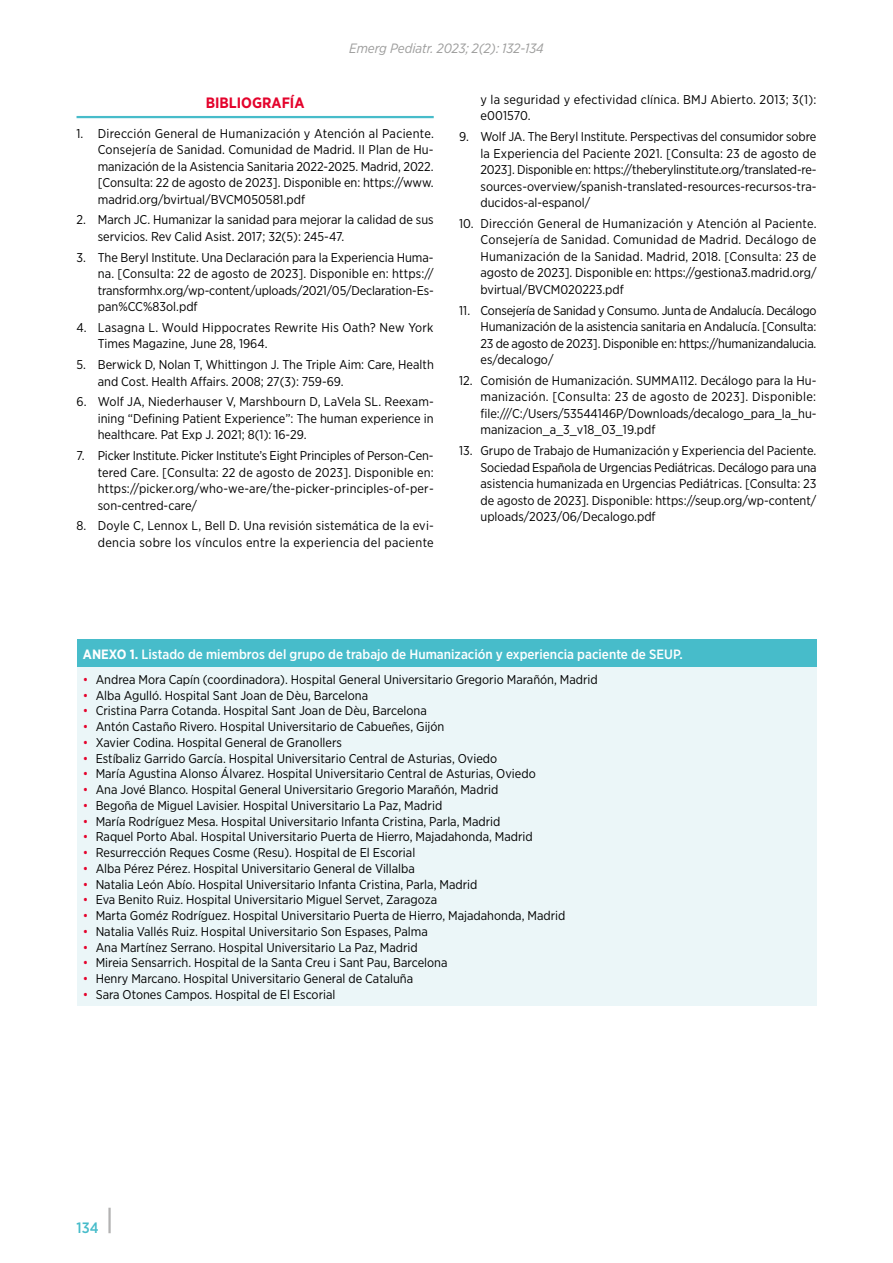
<style>
.page{position:relative;width:893px;height:1263px;background:#fff}
.page>*{position:absolute;margin:0;border:0;box-sizing:border-box;transform-origin:0 0}
.t1{font:700 15px "Gotham Narrow";color:#e4032c}
.t2{font:500 15px "Gotham Narrow";color:#47bcca}
.t3{font:500 13.5px "Gotham Narrow";color:#fff}
.t4{font:italic 13.5px "Gotham Narrow";color:#9d9d9c}
.t5{font:12.75px/16.5px "Gotham Narrow";color:#000;text-align:justify}
.t6{font:12.75px/16.5px "Gotham Narrow";letter-spacing:.02em;color:#000}
.s1{font-weight:700}
.s2{color:#e4032c}
</style>
<div class="page">
<hr style="left:108px;top:1208px;width:3px;height:25px;background:#b3b2b2">
<hr style="left:77px;top:116px;width:357px;height:2px;background:#47bcca">
<div style="left:77px;top:639px;width:739px;height:28px;background:#47bcca"></div>
<div style="left:77px;top:667px;width:739px;height:338px;background:#ebf6f8"></div>
<p class="t4" style="left:349px;top:40px;width:196px">Emerg Pediatr. 2023; 2(2): 132-134</p>
<p class="t1" style="left:206px;top:93px;width:100px">BIBLIOGRAFÍA</p>
<p class="t5" style="left:98px;top:125px;width:338px;text-indent:-21px">1. Dirección General de Humanización y Atención al Paciente.<br>Consejería de Sanidad. Comunidad de Madrid. II Plan de Hu&shy;manización de la Asistencia Sanitaria 2022-2025. Madrid, 2022. [Consulta: 22 de agosto de 2023]. Disponible en: https://www. madrid.org/bvirtual/BVCM050581.pdf</p>
<p class="t5" style="left:98px;top:211px;width:337px;text-indent:-21px">2. March JC. Humanizar la sanidad para mejorar la calidad de sus servicios. Rev Calid Asist. 2017; 32(5): 245-47.</p>
<p class="t5" style="left:98px;top:249px;width:338px;text-indent:-21px">3. The Beryl Institute. Una Declaración para la Experiencia Huma&shy;na. [Consulta: 22 de agosto de 2023]. Disponible en: https:// transformhx.org/wp-content/uploads/2021/05/Declaration-Es&shy;pan%CC%83ol.pdf</p>
<p class="t5" style="left:98px;top:319px;width:337px;text-indent:-21px">4. Lasagna L. Would Hippocrates Rewrite His Oath? New York<br>Times Magazine, June 28, 1964.</p>
<p class="t5" style="left:98px;top:356px;width:338px;text-indent:-21px">5. Berwick D, Nolan T, Whittingon J. The Triple Aim: Care, Health and Cost. Health Affairs. 2008; 27(3): 759-69.</p>
<p class="t5" style="left:98px;top:393px;width:338px;text-indent:-21px">6. Wolf JA, Niederhauser V, Marshbourn D, LaVela SL. Reexam&shy;ining “Defining Patient Experience”: The human experience in healthcare. Pat Exp J. 2021; 8(1): 16-29.</p>
<p class="t5" style="left:98px;top:447px;width:337px;text-indent:-21px">7. Picker Institute. Picker Institute’s Eight Principles of Person-Cen&shy;tered Care. [Consulta: 22 de agosto de 2023]. Disponible en: https://picker.org/who-we-are/the-picker-principles-of-per&shy;son-centred-care/</p>
<p class="t5" style="left:77px;top:517px;width:359px;text-align:right">8. Doyle C, Lennox L, Bell D. Una revisión sistemática de la evi&shy;dencia sobre los vínculos entre la experiencia del paciente</p>
<p class="t6" style="left:480px;top:91px;width:337px">y la seguridad y efectividad clínica. BMJ Abierto. 2013; 3(1): e001570.</p>
<p class="t5" style="left:480px;top:128px;width:338px;text-indent:-21px">9. Wolf JA. The Beryl Institute. Perspectivas del consumidor sobre la Experiencia del Paciente 2021. [Consulta: 23 de agosto de 2023]. Disponible en: https://theberylinstitute.org/translated-re&shy;sources-overview/spanish-translated-resources-recursos-tra&shy;ducidos-al-espanol/</p>
<p class="t5" style="left:480px;top:215px;width:338px;text-indent:-21px">10. Dirección General de Humanización y Atención al Paciente.<br>Consejería de Sanidad. Comunidad de Madrid. Decálogo de Humanización de la Sanidad. Madrid, 2018. [Consulta: 23 de agosto de 2023]. Disponible en: https://gestiona3.madrid.org/ bvirtual/BVCM020223.pdf</p>
<p class="t5" style="left:480px;top:302px;width:338px;text-indent:-21px">11. Consejería de Sanidad y Consumo. Junta de Andalucía. Decálogo Humanización de la asistencia sanitaria en Andalucía. [Consulta:<br>23 de agosto de 2023]. Disponible en: https://humanizandalucia. es/decalogo/</p>
<p class="t5" style="left:480px;top:372px;width:338px;text-indent:-21px">12. Comisión de Humanización. SUMMA112. Decálogo para la Hu&shy;manización. [Consulta: 23 de agosto de 2023]. Disponible: file:///C:/Users/53544146P/Downloads/decalogo_para_la_hu&shy;manizacion_a_3_v18_03_19.pdf</p>
<p class="t5" style="left:480px;top:442px;width:338px;text-indent:-21px">13. Grupo de Trabajo de Humanización y Experiencia del Paciente.<br>Sociedad Española de Urgencias Pediátricas. Decálogo para una asistencia humanizada en Urgencias Pediátricas. [Consulta: 23 de agosto de 2023]. Disponible: https://seup.org/wp-content/ uploads/2023/06/Decalogo.pdf</p>
<p class="t3" style="left:83px;top:646px;width:601px"><span class="s1">ANEXO 1.</span> Listado de miembros del grupo de trabajo de Humanización y experiencia paciente de SEUP.</p>
<p class="t5" style="left:83px;top:671px;width:516px"><span class="s2">•</span> Andrea Mora Capín (coordinadora). Hospital General Universitario Gregorio Marañón, Madrid</p>
<p class="t5" style="left:83px;top:687px;width:287px"><span class="s2">•</span> Alba Agulló. Hospital Sant Joan de Dèu, Barcelona</p>
<p class="t5" style="left:83px;top:702px;width:345px"><span class="s2">•</span> Cristina Parra Cotanda. Hospital Sant Joan de Dèu, Barcelona</p>
<p class="t5" style="left:83px;top:718px;width:363px"><span class="s2">•</span> Antón Castaño Rivero. Hospital Universitario de Cabueñes, Gijón</p>
<p class="t5" style="left:83px;top:734px;width:261px"><span class="s2">•</span> Xavier Codina. Hospital General de Granollers</p>
<p class="t5" style="left:83px;top:750px;width:416px"><span class="s2">•</span> Estíbaliz Garrido García. Hospital Universitario Central de Asturias, Oviedo</p>
<p class="t5" style="left:83px;top:765px;width:454px"><span class="s2">•</span> María Agustina Alonso Álvarez. Hospital Universitario Central de Asturias, Oviedo</p>
<p class="t5" style="left:83px;top:781px;width:417px"><span class="s2">•</span> Ana Jové Blanco. Hospital General Universitario Gregorio Marañón, Madrid</p>
<p class="t5" style="left:83px;top:797px;width:361px"><span class="s2">•</span> Begoña de Miguel Lavisier. Hospital Universitario La Paz, Madrid</p>
<p class="t5" style="left:83px;top:813px;width:419px"><span class="s2">•</span> María Rodríguez Mesa. Hospital Universitario Infanta Cristina, Parla, Madrid</p>
<p class="t5" style="left:83px;top:828px;width:451px"><span class="s2">•</span> Raquel Porto Abal. Hospital Universitario Puerta de Hierro, Majadahonda, Madrid</p>
<p class="t5" style="left:83px;top:844px;width:334px"><span class="s2">•</span> Resurrección Reques Cosme (Resu). Hospital de El Escorial</p>
<p class="t5" style="left:83px;top:860px;width:334px"><span class="s2">•</span> Alba Pérez Pérez. Hospital Universitario General de Villalba</p>
<p class="t5" style="left:83px;top:876px;width:396px"><span class="s2">•</span> Natalia León Abío. Hospital Universitario Infanta Cristina, Parla, Madrid</p>
<p class="t5" style="left:83px;top:891px;width:356px"><span class="s2">•</span> Eva Benito Ruiz. Hospital Universitario Miguel Servet, Zaragoza</p>
<p class="t5" style="left:83px;top:907px;width:484px"><span class="s2">•</span> Marta Goméz Rodríguez. Hospital Universitario Puerta de Hierro, Majadahonda, Madrid</p>
<p class="t5" style="left:83px;top:923px;width:346px"><span class="s2">•</span> Natalia Vallés Ruiz. Hospital Universitario Son Espases, Palma</p>
<p class="t5" style="left:83px;top:939px;width:336px"><span class="s2">•</span> Ana Martínez Serrano. Hospital Universitario La Paz, Madrid</p>
<p class="t5" style="left:83px;top:954px;width:366px"><span class="s2">•</span> Mireia Sensarrich. Hospital de la Santa Creu i Sant Pau, Barcelona</p>
<p class="t5" style="left:83px;top:970px;width:332px"><span class="s2">•</span> Henry Marcano. Hospital Universitario General de Cataluña</p>
<p class="t5" style="left:83px;top:986px;width:254px"><span class="s2">•</span> Sara Otones Campos. Hospital de El Escorial</p>
<p class="t2" style="left:77px;top:1218px;width:24px">134</p>
</div>
